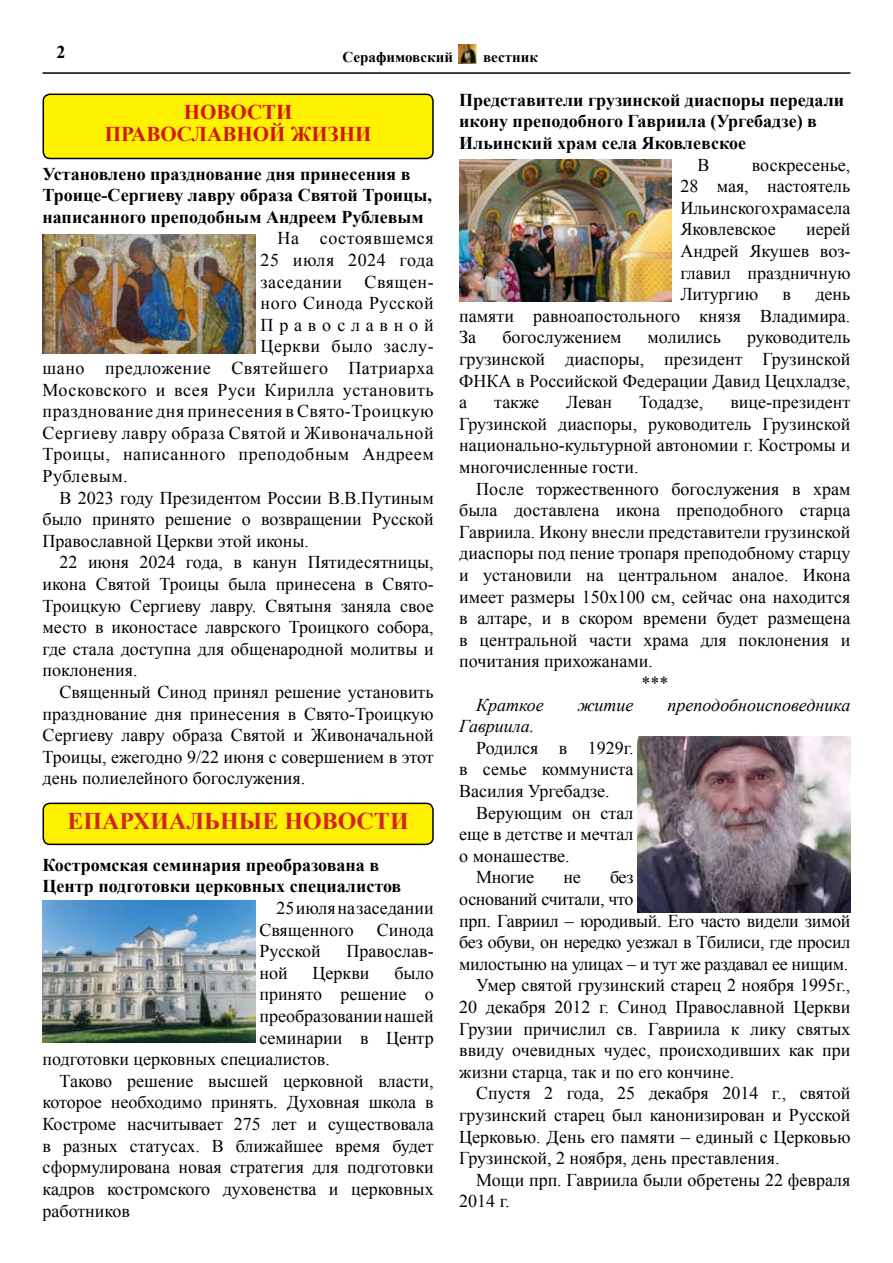
<style>
.page{position:relative;width:893px;height:1263px;background:#fff}
.page>*{position:absolute;margin:0;border:0;box-sizing:border-box;transform-origin:0 0}
.t1{font:700 24px "Times New Roman";color:#d2232a}
.t2{font:700 21px/21.8px "Times New Roman";color:#d31515;text-align:center}
.t3{font:18px/21.6px "Times New Roman";color:#000;text-align:justify}
.t4{font:700 18px/21.6px "Times New Roman";color:#000}
.t5{font:18px "Times New Roman";letter-spacing:.03em;color:#000}
.t6{font:18px "Times New Roman";letter-spacing:-.02em;color:#000}
.t7{font:italic 18px "Times New Roman";color:#000}
.t8{font:18px "Times New Roman";letter-spacing:.32em;color:#000}
.t9{font:700 15px "Times New Roman";color:#000}
</style>
<div class="page">
<hr style="left:43px;top:72px;width:807px;height:2px;background:#000">
<img style="left:459px;top:44px;width:18px;height:19px">
<div style="left:43px;top:94px;width:390px;height:64px;background:#fff200;border-radius:7px"></div>
<div style="left:43px;top:94px;width:391px;height:65px;border:2px solid #000;border-radius:7px"></div>
<div style="left:43px;top:803px;width:390px;height:41px;background:#fff200;border-radius:7px"></div>
<div style="left:43px;top:803px;width:391px;height:42px;border:2px solid #000;border-radius:7px"></div>
<img style="left:43px;top:900px;width:212px;height:143px">
<img style="left:43px;top:234px;width:212px;height:120px">
<img style="left:459px;top:160px;width:213px;height:142px">
<img style="left:638px;top:737px;width:212px;height:176px">
<p class="t4" style="left:56px;top:41px;width:10px">2</p>
<p class="t9" style="left:343px;top:47px;width:112px">Серафимовский</p>
<p class="t9" style="left:483px;top:47px;width:56px">вестник</p>
<p class="t2" style="left:105px;top:101px;width:268px">НОВОСТИ<br>ПРАВОСЛАВНОЙ ЖИЗНИ</p>
<p class="t4" style="left:43px;top:162px;width:391px">Установлено празднование дня принесения в<br>Троице-Сергиеву лавру образа Святой Троицы, написанного преподобным Андреем Рублевым</p>
<p class="t5" style="left:278px;top:226px;width:158px">На состоявшемся</p>
<p class="t5" style="left:261px;top:248px;width:175px">25 июля 2024 года</p>
<p class="t5" style="left:261px;top:269px;width:175px">заседании Священ-</p>
<p class="t5" style="left:261px;top:291px;width:175px">ного Синода Русской</p>
<p class="t8" style="left:261px;top:313px;width:175px">Православной</p>
<p class="t5" style="left:261px;top:334px;width:175px">Церкви было заслу-</p>
<p class="t5" style="left:43px;top:356px;width:393px">шано предложение Святейшего Патриарха</p>
<p class="t5" style="left:43px;top:377px;width:393px">Московского и всея Руси Кирилла установить</p>
<p class="t5" style="left:43px;top:399px;width:393px">празднование дня принесения в Свято-Троицкую</p>
<p class="t5" style="left:43px;top:421px;width:393px">Сергиеву лавру образа Святой и Живоначальной</p>
<p class="t5" style="left:43px;top:442px;width:393px">Троицы, написанного преподобным Андреем</p>
<p class="t5" style="left:43px;top:464px;width:87px">Рублевым.</p>
<p class="t3" style="left:60px;top:486px;width:376px">В 2023 году Президентом России В.В.Путиным</p>
<p class="t3" style="left:43px;top:508px;width:393px">было принято решение о возвращении Русской</p>
<p class="t3" style="left:43px;top:530px;width:268px">Православной Церкви этой иконы.</p>
<p class="t3" style="left:60px;top:551px;width:376px">22 июня 2024 года, в канун Пятидесятницы,</p>
<p class="t3" style="left:43px;top:573px;width:393px">икона Святой Троицы была принесена в Свято-</p>
<p class="t3" style="left:43px;top:594px;width:393px">Троицкую Сергиеву лавру. Святыня заняла свое</p>
<p class="t3" style="left:43px;top:616px;width:393px">место в иконостасе лаврского Троицкого собора,</p>
<p class="t3" style="left:43px;top:638px;width:393px">где стала доступна для общенародной молитвы и</p>
<p class="t3" style="left:43px;top:659px;width:97px">поклонения.</p>
<p class="t3" style="left:60px;top:681px;width:376px">Священный Синод принял решение установить</p>
<p class="t3" style="left:43px;top:702px;width:393px">празднование дня принесения в Свято-Троицкую</p>
<p class="t3" style="left:43px;top:724px;width:393px">Сергиеву лавру образа Святой и Живоначальной</p>
<p class="t3" style="left:43px;top:746px;width:393px">Троицы, ежегодно 9/22 июня с совершением в этот</p>
<p class="t3" style="left:43px;top:767px;width:264px">день полиелейного богослужения.</p>
<p class="t4" style="left:459px;top:88px;width:386px">Представители грузинской диаспоры передали икону преподобного Гавриила (Ургебадзе) в<br>Ильинский храм села Яковлевское</p>
<p class="t3" style="left:697px;top:153px;width:14px">В</p>
<p class="t3" style="left:680px;top:153px;width:172px;text-indent:72px">воскресенье, 28 мая, настоятель Ильинского храма села Яковлевское</p>
<p class="t3" style="left:680px;top:218px;width:172px;text-indent:126px">иерей Андрей Якушев воз&shy;главил праздничную Литургию</p>
<p class="t3" style="left:459px;top:283px;width:393px;text-indent:356px">день памяти равноапостольного князя Владимира.<br>За</p>
<p class="t3" style="left:783px;top:283px;width:10px">в</p>
<p class="t3" style="left:502px;top:326px;width:121px">богослужением</p>
<p class="t3" style="left:647px;top:326px;width:75px">молились</p>
<p class="t3" style="left:459px;top:326px;width:393px;text-indent:288px">руководитель грузинской диаспоры, президент Грузинской ФНКА в Российской Федерации Давид Цецхладзе, а</p>
<p class="t3" style="left:494px;top:391px;width:46px">также</p>
<p class="t3" style="left:566px;top:391px;width:47px">Леван</p>
<p class="t3" style="left:639px;top:391px;width:66px">Тодадзе,</p>
<p class="t3" style="left:459px;top:391px;width:393px;text-indent:271px">вице-президент Грузинской диаспоры, руководитель Грузинской национально-культурной автономии г. Костромы и многочисленные гости.</p>
<p class="t3" style="left:476px;top:477px;width:376px">После торжественного богослужения в храм</p>
<p class="t3" style="left:459px;top:499px;width:393px">была доставлена икона преподобного старца</p>
<p class="t3" style="left:459px;top:521px;width:393px">Гавриила. Икону внесли представители грузинской</p>
<p class="t3" style="left:459px;top:542px;width:393px">диаспоры под пение тропаря преподобному старцу</p>
<p class="t3" style="left:459px;top:564px;width:393px">и установили на центральном аналое. Икона</p>
<p class="t3" style="left:459px;top:585px;width:393px">имеет размеры 150х100 см, сейчас она находится</p>
<p class="t3" style="left:459px;top:607px;width:393px">в алтаре, и в скором времени будет размещена</p>
<p class="t3" style="left:459px;top:629px;width:393px">в центральной части храма для поклонения и</p>
<p class="t3" style="left:459px;top:650px;width:195px">почитания прихожанами.</p>
<p class="t3" style="left:641px;top:672px;width:28px">***</p>
<p class="t7" style="left:476px;top:692px;width:69px">Краткое</p>
<p class="t7" style="left:578px;top:692px;width:57px">житие</p>
<p class="t7" style="left:667px;top:692px;width:184px">преподобноисповедника</p>
<p class="t7" style="left:459px;top:714px;width:77px">Гавриила.</p>
<p class="t3" style="left:459px;top:737px;width:176px;text-indent:17px">Родился в 1929г. в семье коммуниста Василия Ургебадзе.</p>
<p class="t3" style="left:476px;top:801px;width:159px">Верующим он стал</p>
<p class="t3" style="left:459px;top:823px;width:176px">еще в детстве и мечтал</p>
<p class="t3" style="left:459px;top:845px;width:112px">о монашестве.</p>
<p class="t3" style="left:476px;top:866px;width:59px">Многие</p>
<p class="t3" style="left:563px;top:866px;width:19px">не</p>
<p class="t3" style="left:610px;top:866px;width:25px">без</p>
<p class="t6" style="left:459px;top:887px;width:176px">оснований считали, что</p>
<p class="t6" style="left:459px;top:908px;width:393px">прп. Гавриил – юродивый. Его часто видели зимой</p>
<p class="t6" style="left:459px;top:930px;width:393px">без обуви, он нередко уезжал в Тбилиси, где просил</p>
<p class="t6" style="left:459px;top:952px;width:391px">милостыню на улицах – и тут же раздавал ее нищим.</p>
<p class="t3" style="left:476px;top:974px;width:376px">Умер святой грузинский старец 2 ноября 1995г.,</p>
<p class="t3" style="left:459px;top:996px;width:393px">20 декабря 2012 г. Синод Православной Церкви</p>
<p class="t3" style="left:459px;top:1017px;width:393px">Грузии причислил св. Гавриила к лику святых</p>
<p class="t3" style="left:459px;top:1039px;width:393px">ввиду очевидных чудес, происходивших как при</p>
<p class="t3" style="left:459px;top:1061px;width:276px">жизни старца, так и по его кончине.</p>
<p class="t3" style="left:476px;top:1082px;width:376px">Спустя 2 года, 25 декабря 2014 г., святой</p>
<p class="t3" style="left:459px;top:1104px;width:393px">грузинский старец был канонизирован и Русской</p>
<p class="t3" style="left:459px;top:1125px;width:393px">Церковью. День его памяти – единый с Церковью</p>
<p class="t3" style="left:459px;top:1147px;width:322px">Грузинской, 2 ноября, день преставления.</p>
<p class="t3" style="left:476px;top:1169px;width:376px">Мощи прп. Гавриила были обретены 22 февраля</p>
<p class="t3" style="left:459px;top:1190px;width:52px">2014 г.</p>
<h1 class="t1" style="left:68px;top:805px;width:343px">ЕПАРХИАЛЬНЫЕ НОВОСТИ</h1>
<p class="t4" style="left:43px;top:853px;width:360px">Костромская семинария преобразована в<br>Центр подготовки церковных специалистов</p>
<p class="t3" style="left:259px;top:897px;width:176px;text-indent:17px">25 июля на заседании<br>Священного</p>
<p class="t3" style="left:377px;top:918px;width:58px">Синода</p>
<p class="t3" style="left:259px;top:940px;width:63px">Русской</p>
<p class="t3" style="left:346px;top:940px;width:89px">Православ-</p>
<p class="t3" style="left:259px;top:962px;width:30px">ной</p>
<p class="t3" style="left:313px;top:962px;width:58px">Церкви</p>
<p class="t3" style="left:394px;top:962px;width:41px">было</p>
<p class="t3" style="left:259px;top:983px;width:176px">принято решение о</p>
<p class="t3" style="left:259px;top:1005px;width:176px">преобразовании нашей</p>
<p class="t3" style="left:259px;top:1026px;width:176px">семинарии в Центр</p>
<p class="t3" style="left:43px;top:1048px;width:289px">подготовки церковных специалистов.</p>
<p class="t3" style="left:60px;top:1070px;width:376px">Таково решение высшей церковной власти,</p>
<p class="t3" style="left:43px;top:1091px;width:393px">которое необходимо принять. Духовная школа в</p>
<p class="t3" style="left:43px;top:1113px;width:393px">Костроме насчитывает 275 лет и существовала</p>
<p class="t3" style="left:43px;top:1134px;width:393px">в разных статусах. В ближайшее время будет</p>
<p class="t3" style="left:43px;top:1156px;width:393px">сформулирована новая стратегия для подготовки</p>
<p class="t3" style="left:43px;top:1178px;width:393px">кадров костромского духовенства и церковных</p>
<p class="t3" style="left:43px;top:1199px;width:89px">работников</p>
</div>
